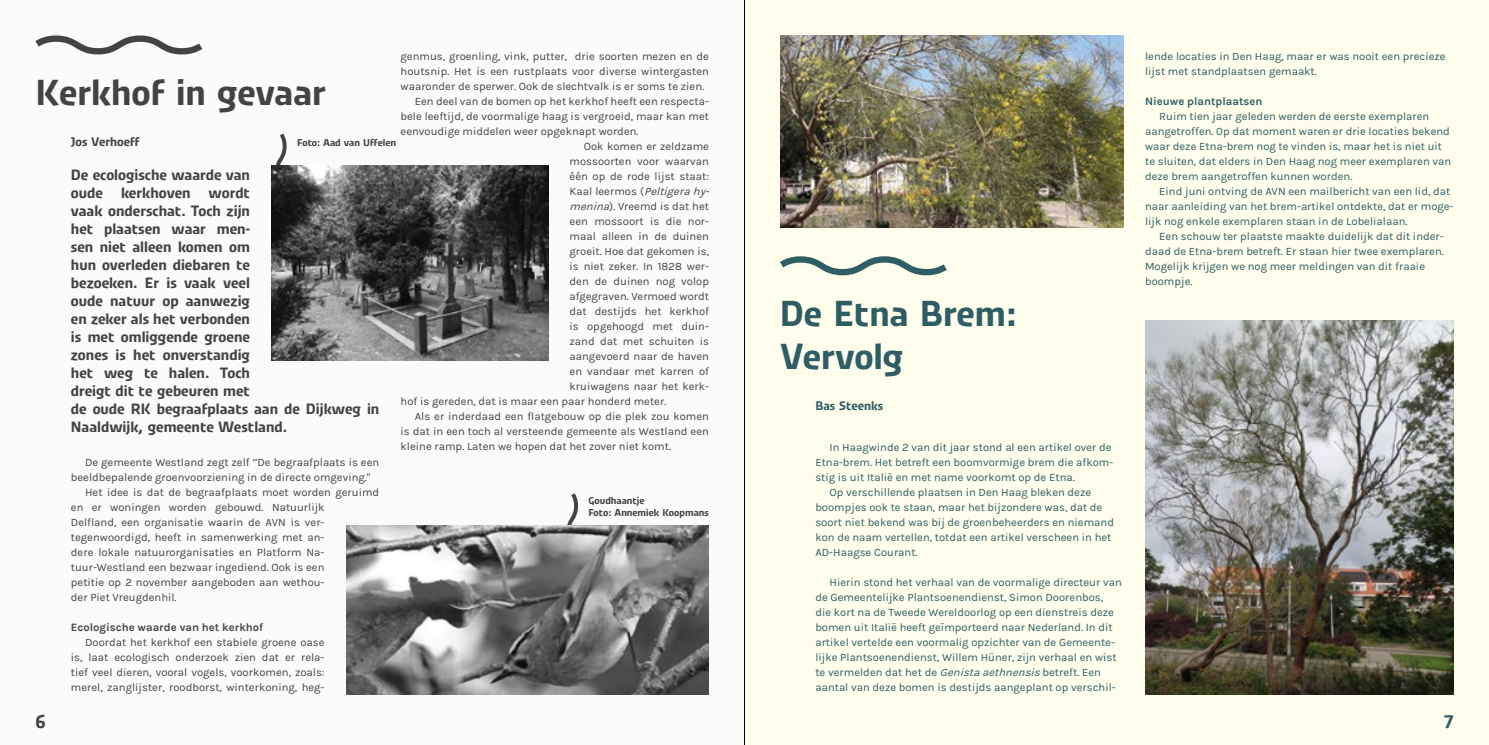
<style>
.page{position:relative;width:1489px;height:745px;background:#fff}
.page>*{position:absolute;margin:0;border:0;box-sizing:border-box;transform-origin:0 0}
.t1{font:700 36.25px/43.5px "Urby";color:#2e5e64}
.t2{font:700 36.25px "Urby";color:#434345}
.t3{font:700 18.75px "Urby";color:#434345}
.t4{font:700 18.75px "Urby";color:#2e5e64}
.t5{font:700 15px/18px "Urby";color:#434345}
.t6{font:700 12.5px "Urby";color:#434345}
.t7{font:700 12.5px "Urby";color:#2e5e64}
.t8{font:11.25px/15px "Karla";color:#434345;text-align:justify}
.t9{font:11.25px/15px "Karla";color:#2e5e64}
.t10{font:700 11.25px "Karla";color:#434345}
.t11{font:700 11.25px "Karla";color:#2e5e64}
.t12{font:700 10px/12px "Urby";color:#434345}
.s1{font-style:italic}
</style>
<div class="page">
<div style="left:744px;top:0;width:744px;height:744px;background:#fffdec"></div>
<div style="left:0;top:0;width:744px;height:744px;background:#fbfbfb"></div>
<svg style="left:567px;top:493px;width:11px;height:32px"></svg>
<hr style="left:744px;top:0;width:1px;height:744px;background:#000">
<img style="left:347px;top:525px;width:361px;height:169px">
<svg style="left:35px;top:35px;width:167px;height:19px"></svg>
<img style="left:780px;top:35px;width:343px;height:193px">
<svg style="left:780px;top:256px;width:166px;height:19px"></svg>
<img style="left:1145px;top:320px;width:308px;height:374px">
<svg style="left:276px;top:133px;width:10px;height:32px"></svg>
<img style="left:271px;top:165px;width:277px;height:195px">
<p class="t8" style="left:400px;top:49px;width:310px">genmus, groenling, vink, putter, drie soorten mezen en de</p>
<p class="t8" style="left:400px;top:64px;width:310px">houtsnip. Het is een rustplaats voor diverse wintergasten</p>
<p class="t8" style="left:400px;top:79px;width:305px">waaronder de sperwer. Ook de slechtvalk is er soms te zien.</p>
<p class="t8" style="left:415px;top:94px;width:296px">Een deel van de bomen op het kerkhof heeft een respecta-</p>
<p class="t8" style="left:400px;top:109px;width:310px">bele leeftijd, de voormalige haag is vergroeid, maar kan met</p>
<p class="t8" style="left:400px;top:124px;width:239px">eenvoudige middelen weer opgeknapt worden.</p>
<p class="t8" style="left:583px;top:139px;width:127px">Ook komen er zeldzame</p>
<p class="t8" style="left:569px;top:154px;width:141px">mossoorten voor waarvan</p>
<p class="t8" style="left:569px;top:169px;width:141px">één op de rode lijst staat:</p>
<p class="t8" style="left:569px;top:184px;width:144px">Kaal leermos (<span class="s1">Peltigera hy-</span></p>
<p class="t8" style="left:569px;top:199px;width:141px"><span class="s1">menina</span>). Vreemd is dat het</p>
<p class="t8" style="left:569px;top:214px;width:141px">een mossoort is die nor-</p>
<p class="t8" style="left:569px;top:229px;width:141px">maal alleen in de duinen</p>
<p class="t8" style="left:569px;top:244px;width:141px">groeit. Hoe dat gekomen is,</p>
<p class="t8" style="left:569px;top:259px;width:141px">is niet zeker. In 1828 wer-</p>
<p class="t8" style="left:569px;top:274px;width:141px">den de duinen nog volop</p>
<p class="t8" style="left:569px;top:289px;width:141px">afgegraven. Vermoed wordt</p>
<p class="t8" style="left:569px;top:304px;width:141px">dat destijds het kerkhof</p>
<p class="t8" style="left:569px;top:319px;width:141px">is opgehoogd met duin-</p>
<p class="t8" style="left:569px;top:334px;width:141px">zand dat met schuiten is</p>
<p class="t8" style="left:569px;top:349px;width:141px">aangevoerd naar de haven</p>
<p class="t8" style="left:569px;top:364px;width:141px">en vandaar met karren of</p>
<p class="t8" style="left:569px;top:379px;width:141px">kruiwagens naar het kerk-</p>
<p class="t8" style="left:400px;top:394px;width:267px">hof is gereden, dat is maar een paar honderd meter.</p>
<p class="t8" style="left:415px;top:409px;width:296px">Als er inderdaad een flatgebouw op die plek zou komen</p>
<p class="t8" style="left:400px;top:424px;width:310px">is dat in een toch al versteende gemeente als Westland een</p>
<p class="t8" style="left:400px;top:439px;width:272px">kleine ramp. Laten we hopen dat het zover niet komt.</p>
<h1 class="t2" style="left:35px;top:66px;width:292px">Kerkhof in gevaar</h1>
<p class="t6" style="left:71px;top:132px;width:70px">Jos Verhoeff</p>
<p class="t12" style="left:297px;top:135px;width:100px">Foto: Aad van Uffelen</p>
<p class="t5" style="left:71px;top:165px;width:310px">De ecologische waarde van<br>oude kerkhoven wordt<br>vaak onderschat. Toch zijn<br>het plaatsen waar men-<br>sen niet alleen komen om<br>hun overleden diebaren te<br>bezoeken. Er is vaak veel<br>oude natuur op aanwezig<br>en zeker als het verbonden<br>is met omliggende groene<br>zones is het onverstandig<br>het weg te halen. Toch<br>dreigt dit te gebeuren met<br>de oude RK begraafplaats aan de Dijkweg in<br>Naaldwijk, gemeente Westland.</p>
<p class="t8" style="left:85px;top:454px;width:296px">De gemeente Westland zegt zelf ‘’De begraafplaats is een</p>
<p class="t8" style="left:71px;top:469px;width:301px">beeldbepalende groenvoorziening in de directe omgeving."</p>
<p class="t8" style="left:85px;top:484px;width:296px">Het idee is dat de begraafplaats moet worden geruimd</p>
<p class="t8" style="left:71px;top:499px;width:255px">en er woningen worden gebouwd. Natuurlijk</p>
<p class="t8" style="left:71px;top:514px;width:255px">Delfland, een organisatie waarin de AVN is ver-</p>
<p class="t8" style="left:71px;top:529px;width:255px">tegenwoordigd, heeft in samenwerking met an-</p>
<p class="t8" style="left:71px;top:544px;width:255px">dere lokale natuurorganisaties en Platform Na-</p>
<p class="t8" style="left:71px;top:559px;width:255px">tuur-Westland een bezwaar ingediend. Ook is een</p>
<p class="t8" style="left:71px;top:574px;width:255px">petitie op 2 november aangeboden aan wethou-</p>
<p class="t8" style="left:71px;top:589px;width:107px">der Piet Vreugdenhil.</p>
<p class="t10" style="left:71px;top:620px;width:194px">Ecologische waarde van het kerkhof</p>
<p class="t8" style="left:71px;top:634px;width:255px;text-indent:14px">Doordat het kerkhof een stabiele groene oase is, laat ecologisch onderzoek zien dat er rela&shy;tief veel dieren, vooral vogels, voorkomen, zoals: merel, zanglijster, roodborst, winterkoning, heg-</p>
<p class="t12" style="left:588px;top:493px;width:122px">Goudhaantje<br>Foto: Annemiek Koopmans</p>
<h1 class="t1" style="left:780px;top:289px;width:239px">De Etna Brem:<br>Vervolg</h1>
<p class="t7" style="left:815px;top:396px;width:69px">Bas Steenks</p>
<p class="t9" style="left:829px;top:439px;width:284px">In Haagwinde 2 van dit jaar stond al een artikel over de</p>
<p class="t9" style="left:815px;top:454px;width:299px">Etna-brem. Het betreft een boomvormige brem die afkom-</p>
<p class="t9" style="left:815px;top:469px;width:261px">stig is uit Italië en met name voorkomt op de Etna.</p>
<p class="t9" style="left:829px;top:484px;width:263px">Op verschillende plaatsen in Den Haag bleken deze</p>
<p class="t9" style="left:815px;top:499px;width:288px">boompjes ook te staan, maar het bijzondere was, dat de</p>
<p class="t9" style="left:815px;top:514px;width:300px">soort niet bekend was bij de groenbeheerders en niemand</p>
<p class="t9" style="left:815px;top:529px;width:297px">kon de naam vertellen, totdat een artikel verscheen in het</p>
<p class="t9" style="left:815px;top:544px;width:104px">AD-Haagse Courant.</p>
<p class="t9" style="left:815px;top:574px;width:308px;text-indent:14px">Hierin stond het verhaal van de voormalige directeur van de Gemeentelijke Plantsoenendienst, Simon Doorenbos,<br>die kort na de Tweede Wereldoorlog op een dienstreis deze bomen uit Italië heeft geïmporteerd naar Nederland. In dit artikel vertelde een voormalig opzichter van de Gemeente&shy;lijke Plantsoenendienst, Willem Hüner, zijn verhaal en wist te vermelden dat het de <span class="s1">Genista aethnensis</span>betreft. Een aantal van deze bomen is destijds aangeplant op verschil-</p>
<p class="t9" style="left:1144px;top:49px;width:302px">lende locaties in Den Haag, maar er was nooit een precieze lijst met standplaatsen gemaakt.</p>
<p class="t11" style="left:1144px;top:95px;width:119px">Nieuwe plantplaatsen</p>
<p class="t9" style="left:1144px;top:109px;width:307px;text-indent:14px">Ruim tien jaar geleden werden de eerste exemplaren aangetroffen. 0p dat moment waren er drie locaties bekend waar deze Etna-brem nog te vinden is, maar het is niet uit te sluiten, dat elders in Den Haag nog meer exemplaren van deze brem aangetroffen kunnen worden.</p>
<p class="t9" style="left:1144px;top:184px;width:310px;text-indent:14px">Eind juni ontving de AVN een mailbericht van een lid, dat naar aanleiding van het brem-artikel ontdekte, dat er moge&shy;lijk nog enkele exemplaren staan in de Lobelialaan.</p>
<p class="t9" style="left:1144px;top:229px;width:300px;text-indent:14px">Een schouw ter plaatste maakte duidelijk dat dit inder&shy;daad de Etna-brem betreft. Er staan hier twee exemplaren.<br>Mogelijk krijgen we nog meer meldingen van dit fraaie boompje.</p>
<h2 class="t3" style="left:35px;top:707px;width:12px">6</h2>
<h2 class="t4" style="left:1443px;top:707px;width:11px">7</h2>
</div>
